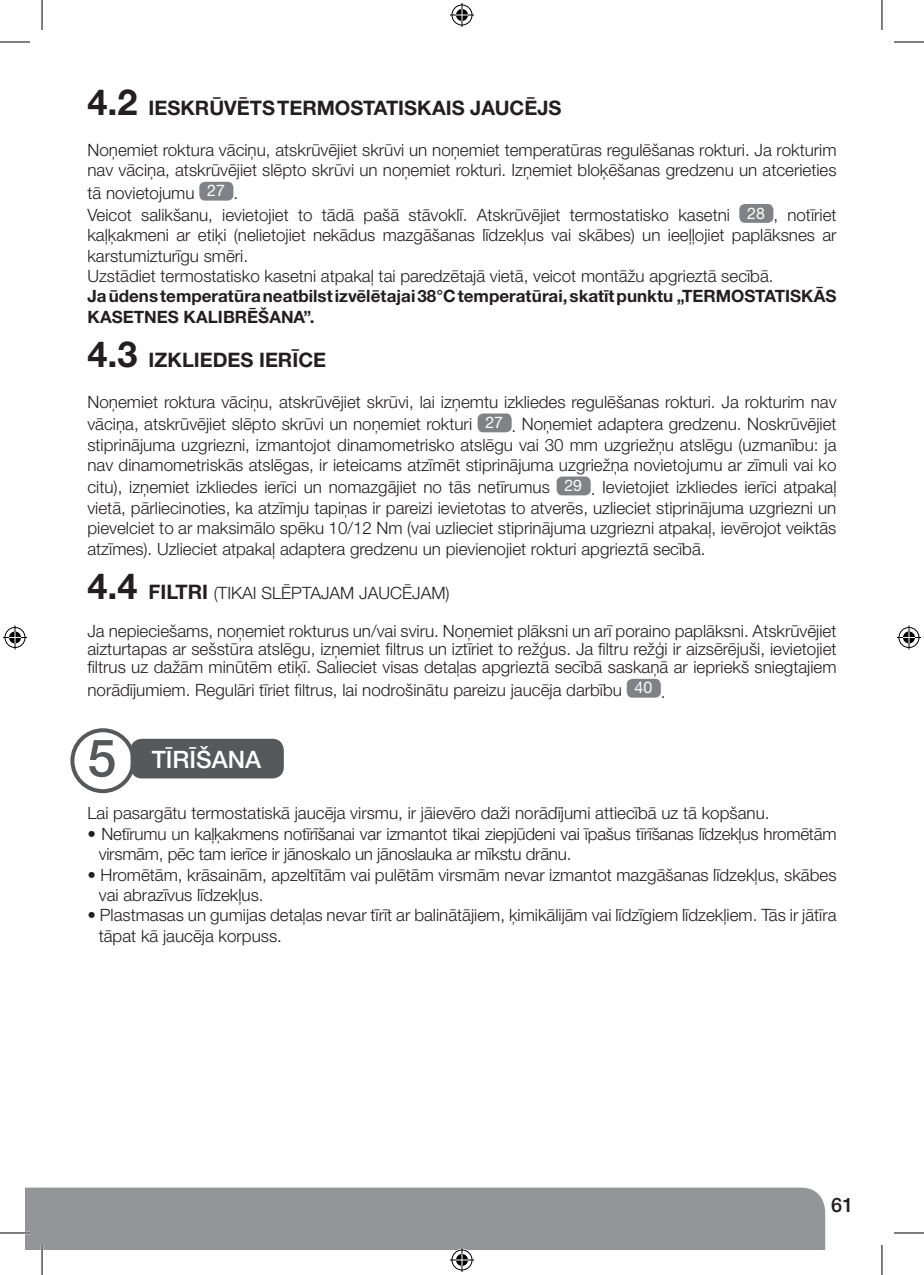
<style>
.page{position:relative;width:924px;height:1275px;background:#fff}
.page>*{position:absolute;margin:0;border:0;box-sizing:border-box;transform-origin:0 0}
.t1{font:500 52px "Helvetica Neue CE";color:#57585a}
.t2{font:500 24px "Helvetica Neue CE";color:#fff}
.t3{font:700 20px "Helvetica Neue CE";color:#231f20}
.t4{font:500 20px "Helvetica Neue CE";color:#231f20}
.t5{font:300 17px/20.4px "Helvetica Neue CE";color:#231f20}
.t6{font:700 17px/20.4px "Helvetica Neue CE";color:#231f20}
.s1{font-size:36px}
.s2{font-weight:400;font-size:16px;color:#fff}
.s3{font-weight:700;font-size:36px}
.s4{font-weight:700;font-size:20px}
</style>
<div class="page">
<svg style="left:25px;top:1187px;width:17px;height:63px"></svg>
<div style="left:42px;top:1187px;width:782px;height:63px;background:#939598"></div>
<div style="left:199px;top:182px;width:34px;height:19px;background:#808285;border-radius:6px"></div>
<div style="left:739px;top:204px;width:34px;height:19px;background:#808285;border-radius:6px"></div>
<div style="left:477px;top:413px;width:34px;height:19px;background:#808285;border-radius:6px"></div>
<div style="left:556px;top:476px;width:34px;height:19px;background:#808285;border-radius:6px"></div>
<div style="left:626px;top:679px;width:34px;height:18px;background:#808285;border-radius:6px"></div>
<div style="left:130px;top:739px;width:154px;height:39px;background:#57585a;border-radius:11px"></div>
<div style="left:70px;top:728px;width:65px;height:65px;border:4px solid #57585a;border-radius:50%"></div>
<hr style="left:0;top:1231px;width:30px;height:3px;background:#fff">
<hr style="left:41px;top:1245px;width:2px;height:30px;background:#fff">
<hr style="left:0;top:42px;width:30px;height:1px;background:#000">
<hr style="left:893px;top:42px;width:30px;height:1px;background:#000">
<hr style="left:0;top:1232px;width:30px;height:1px;background:#000">
<hr style="left:893px;top:1232px;width:30px;height:1px;background:#000">
<hr style="left:42px;top:0;width:1px;height:30px;background:#000">
<hr style="left:42px;top:1245px;width:1px;height:30px;background:#000">
<hr style="left:881px;top:0;width:1px;height:30px;background:#000">
<hr style="left:881px;top:1245px;width:1px;height:30px;background:#000">
<svg style="left:450px;top:3px;width:24px;height:24px"></svg>
<svg style="left:450px;top:1248px;width:24px;height:24px"></svg>
<svg style="left:3px;top:625px;width:24px;height:24px"></svg>
<svg style="left:897px;top:625px;width:23px;height:24px"></svg>
<p class="t3" style="left:87px;top:96px;width:475px"><span class="s1">4.2</span> IESKRŪVĒTS TERMOSTATISKAIS JAUCĒJS</p>
<p class="t5" style="left:87px;top:140px;width:750px">Noņemiet roktura vāciņu, atskrūvējiet skrūvi un noņemiet temperatūras regulēšanas rokturi. Ja rokturim nav vāciņa, atskrūvējiet slēpto skrūvi un noņemiet rokturi. Izņemiet bloķēšanas gredzenu un atcerieties</p>
<p class="t5" style="left:87px;top:181px;width:750px;line-height:22.2px">tā novietojumu <span class="s2">27</span> .<br>Veicot salikšanu, ievietojiet to tādā pašā stāvoklī. Atskrūvējiet termostatisko kasetni <span class="s2">28</span> , notīriet</p>
<p class="t5" style="left:87px;top:225px;width:750px">kaļķakmeni ar etiķi (nelietojiet nekādus mazgāšanas līdzekļus vai skābes) un ieeļļojiet paplāksnes ar karstumizturīgu smēri.<br>Uzstādiet termostatisko kasetni atpakaļ tai paredzētajā vietā, veicot montāžu apgrieztā secībā.</p>
<p class="t6" style="left:87px;top:286px;width:750px">Ja ūdens temperatūra neatbilst izvēlētajai 38°C temperatūrai, skatīt punktu „TERMOSTATISKĀS<br>KASETNES KALIBRĒŠANA”.</p>
<p class="t3" style="left:87px;top:348px;width:240px"><span class="s1">4.3</span> IZKLIEDES IERĪCE</p>
<p class="t5" style="left:87px;top:391px;width:750px;line-height:22.2px">Noņemiet roktura vāciņu, atskrūvējiet skrūvi, lai izņemtu izkliedes regulēšanas rokturi. Ja rokturim nav vāciņa, atskrūvējiet slēpto skrūvi un noņemiet rokturi <span class="s2">27</span> . Noņemiet adaptera gredzenu. Noskrūvējiet</p>
<p class="t5" style="left:87px;top:434px;width:750px">stiprinājuma uzgriezni, izmantojot dinamometrisko atslēgu vai 30 mm uzgriežņu atslēgu (uzmanību: ja nav dinamometriskās atslēgas, ir ieteicams atzīmēt stiprinājuma uzgriežņa novietojumu ar zīmuli vai ko</p>
<p class="t5" style="left:87px;top:477px;width:750px;text-align:justify">citu), izņemiet izkliedes ierīci un nomazgājiet no tās netīrumus <span class="s2">29</span> . Ievietojiet izkliedes ierīci atpakaļ vietā, pārliecinoties, ka atzīmju tapiņas ir pareizi ievietotas to atverēs, uzlieciet stiprinājuma uzgriezni un pievelciet to ar maksimālo spēku 10/12 Nm (vai uzlieciet stiprinājuma uzgriezni atpakaļ, ievērojot veiktās atzīmes). Uzlieciet atpakaļ adaptera gredzenu un pievienojiet rokturi apgrieztā secībā.</p>
<p class="t5" style="left:87px;top:582px;width:363px"><span class="s3">4.4</span> <span class="s4">FILTRI</span> (TIKAI SLĒPTAJAM JAUCĒJAM)</p>
<p class="t5" style="left:87px;top:622px;width:750px;line-height:18px;text-align:justify">Ja nepieciešams, noņemiet rokturus un/vai sviru. Noņemiet plāksni un arī poraino paplāksni. Atskrūvējiet aizturtapas ar sešstūra atslēgu, izņemiet filtrus un iztīriet to režģus. Ja filtru režģi ir aizsērējuši, ievietojiet filtrus uz dažām minūtēm etiķī. Salieciet visas detaļas apgrieztā secībā saskaņā ar iepriekš sniegtajiem</p>
<p class="t5" style="left:87px;top:679px;width:579px">norādījumiem. Regulāri tīriet filtrus, lai nodrošinātu pareizu jaucēja darbību <span class="s2">40</span> .</p>
<h1 class="t1" style="left:87px;top:726px;width:30px">5</h1>
<h2 class="t2" style="left:152px;top:744px;width:111px">TĪRĪŠANA</h2>
<p class="t5" style="left:87px;top:803px;width:683px">Lai pasargātu termostatiskā jaucēja virsmu, ir jāievēro daži norādījumi attiecībā uz tā kopšanu.</p>
<p class="t5" style="left:99px;top:823px;width:738px;text-indent:-11px">• Netīrumu un kaļķakmens notīrīšanai var izmantot tikai ziepjūdeni vai īpašus tīrīšanas līdzekļus hromētām virsmām, pēc tam ierīce ir jānoskalo un jānoslauka ar mīkstu drānu.</p>
<p class="t5" style="left:99px;top:864px;width:738px;text-indent:-11px">• Hromētām, krāsainām, apzeltītām vai pulētām virsmām nevar izmantot mazgāšanas līdzekļus, skābes vai abrazīvus līdzekļus.</p>
<p class="t5" style="left:99px;top:905px;width:739px;text-indent:-11px">• Plastmasas un gumijas detaļas nevar tīrīt ar balinātājiem, ķimikālijām vai līdzīgiem līdzekļiem. Tās ir jātīra tāpat kā jaucēja korpuss.</p>
<p class="t4" style="left:830px;top:1192px;width:24px">61</p>
</div>
